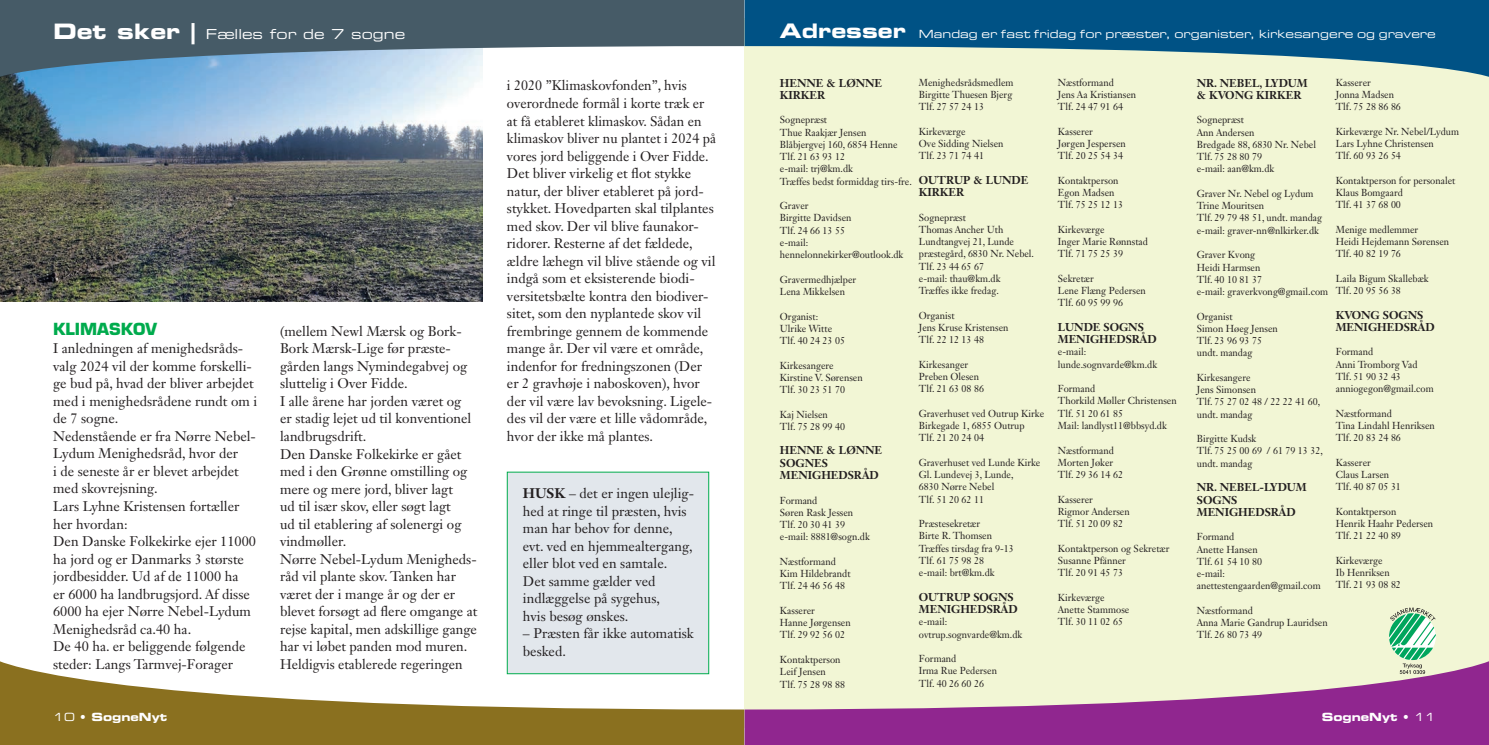
<style>
.page{position:relative;width:1489px;height:745px;background:#fff}
.page>*{position:absolute;margin:0;border:0;box-sizing:border-box;transform-origin:0 0}
.t1{font:700 16.25px "Eurostile LT Std";color:#00ab4d}
.t2{font:13.75px/17.5px "Janson Text LT Std";color:#231f20}
.t3{font:13.75px "Eurostile LT Std Ex 2";color:#fff}
.t4{font:700 11.25px/12.2px "Janson Text LT Std";color:#231f20;scale:.96 1}
.t5{font:11.25px "Eurostile LT Std Ex 2";color:#fff}
.t6{font:11.25px "Eurostile LT Std Bold Ex 2";color:#fff}
.t7{font:10px/12.2px "Janson Text LT Std";color:#231f20;scale:.96 1}
.s1{font-family:"Eurostile LT Std Bold Ex 2";font-size:21.25px}
.s2{font-weight:700}
.s3{font-family:"Eurostile LT Std Bold Ex 2";font-size:20px}
.s4{font-family:"Eurostile LT Std Ex 2"}
</style>
<div class="page">
<div style="left:744px;top:18px;width:744px;height:708px;background:#f2f6d5"></div>
<svg style="left:744px;top:0;width:744px;height:77px;fill:#005285"></svg>
<svg style="left:744px;top:661px;width:744px;height:83px;fill:#90268f"></svg>
<img style="left:0;top:81px;width:482px;height:220px">
<div style="left:507px;top:471px;width:202px;height:202px;background:#e2e7ec;border:1px solid #00ab4d"></div>
<svg style="left:1388px;top:607px;width:47px;height:66px"></svg>
<svg style="left:0;top:0;width:744px;height:81px;background:#718796"></svg>
<svg style="left:0;top:656px;width:744px;height:88px;fill:#8a701f"></svg>
<h2 class="t3" style="left:53px;top:25px;width:353px"><span class="s1">Det sker |</span> Fælles for de 7 sogne</h2>
<h1 class="t1" style="left:53px;top:319px;width:105px">KLIMASKOV</h1>
<p class="t2" style="left:53px;top:339px;width:205px">I anledningen af menighedsråds&shy;valg 2024 vil der komme forskelli&shy;ge bud på, hvad der bliver arbejdet med i menighedsrådene rundt om i de 7 sogne.<br>Nedenstående er fra Nørre Nebel-<br>Lydum Menighedsråd, hvor der<br>i de seneste år er blevet arbejdet med skovrejsning.<br>Lars Lyhne Kristensen fortæller her hvordan:<br>Den Danske Folkekirke ejer 11000 ha jord og er Danmarks 3 største jordbesidder. Ud af de 11000 ha<br>er 6000 ha landbrugsjord. Af disse<br>6000 ha ejer Nørre Nebel-Lydum<br>Menighedsråd ca.40 ha.<br>De 40 ha. er beliggende følgende steder: Langs Tarmvej-Forager</p>
<p class="t2" style="left:280px;top:322px;width:199px">(mellem Newl Mærsk og Bork-<br>Bork Mærsk-Lige før præste&shy;gården langs Nymindegabvej og sluttelig i Over Fidde.<br>I alle årene har jorden været og<br>er stadig lejet ud til konventionel landbrugsdrift.<br>Den Danske Folkekirke er gået med i den Grønne omstilling og mere og mere jord, bliver lagt<br>ud til især skov, eller søgt lagt<br>ud til etablering af solenergi og vindmøller.<br>Nørre Nebel-Lydum Menigheds&shy;råd vil plante skov. Tanken har været der i mange år og der er blevet forsøgt ad flere omgange at rejse kapital, men adskillige gange har vi løbet panden mod muren.<br>Heldigvis etablerede regeringen</p>
<p class="t2" style="left:507px;top:77px;width:211px">i 2020 ”Klimaskovfonden”, hvis overordnede formål i korte træk er at få etableret klimaskov. Sådan en klimaskov bliver nu plantet i 2024 på vores jord beliggende i Over Fidde.<br>Det bliver virkelig et flot stykke natur, der bliver etableret på jord&shy;stykket. Hovedparten skal tilplantes med skov. Der vil blive faunakor&shy;ridorer. Resterne af det fældede, ældre læhegn vil blive stående og vil indgå som et eksisterende biodi&shy;versitetsbælte kontra den biodiver&shy;sitet, som den nyplantede skov vil frembringe gennem de kommende mange år. Der vil være et område, indenfor for fredningszonen (Der er 2 gravhøje i naboskoven), hvor der vil være lav bevoksning. Ligele&shy;des vil der være et lille vådområde, hvor der ikke må plantes.</p>
<h2 class="t2" style="left:523px;top:484px;width:173px"><span class="s2">HUSK</span> – det er ingen ulejlig&shy;hed at ringe til præsten, hvis man har behov for denne, evt. ved en hjemmealtergang, eller blot ved en samtale.<br>Det samme gælder ved indlæggelse på sygehus,<br>hvis besøg ønskes.</h2>
<h2 class="t2" style="left:523px;top:624px;width:172px">– Præsten får ikke automatisk besked.</h2>
<p class="t5" style="left:780px;top:26px;width:657px"><span class="s3">Adresser</span> Mandag er fast fridag for præster, organister, kirkesangere og gravere</p>
<p class="t7" style="left:918px;top:76px;width:100px">Menighedsrådsmedlem<br>Birgitte Thuesen Bjerg<br>Tlf. 27 57 24 13</p>
<p class="t7" style="left:918px;top:125px;width:90px">Kirkeværge<br>Ove Sidding Nielsen<br>Tlf. 23 71 74 41</p>
<p class="t4" style="left:918px;top:173px;width:115px">OUTRUP &amp; LUNDE<br>KIRKER</p>
<p class="t7" style="left:918px;top:211px;width:121px">Sognepræst<br>Thomas Ancher Uth<br>Lundtangvej 21, Lunde præstegård, 6830 Nr. Nebel.<br>Tlf. 23 44 65 67<br>e-mail: thau@km.dk<br>Træffes ikke fredag.</p>
<p class="t7" style="left:918px;top:309px;width:95px">Organist<br>Jens Kruse Kristensen<br>Tlf. 22 12 13 48</p>
<p class="t7" style="left:918px;top:358px;width:69px">Kirkesanger<br>Preben Olesen<br>Tlf. 21 63 08 86</p>
<p class="t7" style="left:918px;top:407px;width:132px">Graverhuset ved Outrup Kirke<br>Birkegade 1, 6855 Outrup<br>Tlf. 21 20 24 04</p>
<p class="t7" style="left:918px;top:456px;width:128px">Graverhuset ved Lunde Kirke<br>Gl. Lundevej 3, Lunde,<br>6830 Nørre Nebel<br>Tlf. 51 20 62 11</p>
<p class="t7" style="left:918px;top:517px;width:100px">Præstesekretær<br>Birte R. Thomsen<br>Træffes tirsdag fra 9-13<br>Tlf. 61 75 98 28 e-mail: brt@km.dk</p>
<p class="t4" style="left:918px;top:590px;width:104px">OUTRUP SOGNS<br>MENIGHEDSRÅD</p>
<p class="t7" style="left:918px;top:615px;width:109px">e-mail: ovtrup.sognvarde@km.dk</p>
<p class="t7" style="left:918px;top:652px;width:83px">Formand<br>Irma Rue Pedersen<br>Tlf. 40 26 60 26</p>
<p class="t4" style="left:780px;top:76px;width:108px">HENNE &amp; LØNNE<br>KIRKER</p>
<p class="t7" style="left:780px;top:114px;width:139px">Sognepræst<br>Thue Raakjær Jensen<br>Blåbjergvej 160, 6854 Henne<br>Tlf. 21 63 93 12<br>e-mail: trj@km.dk<br>Træffes bedst formiddag tirs-fre.</p>
<p class="t7" style="left:780px;top:199px;width:130px">Graver<br>Birgitte Davidsen<br>Tlf. 24 66 13 55<br>e-mail: hennelonnekirker@outlook.dk</p>
<p class="t7" style="left:780px;top:273px;width:81px">Gravermedhjælper<br>Lena Mikkelsen</p>
<p class="t7" style="left:780px;top:310px;width:69px">Organist:<br>Ulrike Witte<br>Tlf. 40 24 23 05</p>
<p class="t7" style="left:780px;top:359px;width:88px">Kirkesangere<br>Kirstine V. Sørensen<br>Tlf. 30 23 51 70</p>
<p class="t7" style="left:780px;top:408px;width:69px">Kaj Nielsen<br>Tlf. 75 28 99 40</p>
<p class="t4" style="left:780px;top:444px;width:108px">HENNE &amp; LØNNE<br>SOGNES<br>MENIGHEDSRÅD</p>
<p class="t7" style="left:780px;top:493px;width:95px">Formand<br>Søren Rask Jessen<br>Tlf. 20 30 41 39 e-mail: 8881@sogn.dk</p>
<p class="t7" style="left:780px;top:555px;width:75px">Næstformand<br>Kim Hildebrandt<br>Tlf. 24 46 56 48</p>
<p class="t7" style="left:780px;top:604px;width:75px">Kasserer<br>Hanne Jørgensen<br>Tlf. 29 92 56 02</p>
<p class="t7" style="left:780px;top:653px;width:69px">Kontaktperson<br>Leif Jensen<br>Tlf. 75 28 98 88</p>
<p class="t7" style="left:1057px;top:76px;width:83px">Næstformand<br>Jens Aa Kristiansen<br>Tlf. 24 47 91 64</p>
<p class="t7" style="left:1057px;top:125px;width:72px">Kasserer<br>Jørgen Jespersen<br>Tlf. 20 25 54 34</p>
<p class="t7" style="left:1057px;top:174px;width:69px">Kontaktperson<br>Egon Madsen<br>Tlf. 75 25 12 13</p>
<p class="t7" style="left:1057px;top:223px;width:95px">Kirkeværge<br>Inger Marie Rønnstad<br>Tlf. 71 75 25 39</p>
<p class="t7" style="left:1057px;top:272px;width:93px">Sekretær<br>Lene Flæng Pedersen<br>Tlf. 60 95 99 96</p>
<p class="t4" style="left:1057px;top:320px;width:104px">LUNDE SOGNS<br>MENIGHEDSRÅD</p>
<p class="t7" style="left:1057px;top:345px;width:105px">e-mail: lunde.sognvarde@km.dk</p>
<p class="t7" style="left:1057px;top:382px;width:125px">Formand<br>Thorkild Møller Christensen<br>Tlf. 51 20 61 85<br>Mail: landlyst11@bbsyd.dk</p>
<p class="t7" style="left:1057px;top:443px;width:69px">Næstformand<br>Morten Jøker<br>Tlf. 29 36 14 62</p>
<p class="t7" style="left:1057px;top:492px;width:76px">Kasserer<br>Rigmor Andersen<br>Tlf. 51 20 09 82</p>
<p class="t7" style="left:1057px;top:541px;width:118px">Kontaktperson og Sekretær<br>Susanne Pfänner<br>Tlf. 20 91 45 73</p>
<p class="t7" style="left:1057px;top:590px;width:76px">Kirkeværge<br>Anette Stammose<br>Tlf. 30 11 02 65</p>
<p class="t7" style="left:1335px;top:76px;width:69px">Kasserer<br>Jonna Madsen<br>Tlf. 75 28 86 86</p>
<p class="t7" style="left:1335px;top:125px;width:130px">Kirkeværge Nr. Nebel/Lydum<br>Lars Lyhne Christensen<br>Tlf. 60 93 26 54</p>
<p class="t7" style="left:1335px;top:174px;width:126px">Kontaktperson for personalet<br>Klaus Bomgaard<br>Tlf. 41 37 68 00</p>
<p class="t7" style="left:1335px;top:223px;width:120px">Menige medlemmer<br>Heidi Hejdemann Sørensen<br>Tlf. 40 82 19 76</p>
<p class="t7" style="left:1335px;top:272px;width:98px">Laila Bigum Skallebæk<br>Tlf. 20 95 56 38</p>
<p class="t4" style="left:1335px;top:308px;width:104px">KVONG SOGNS<br>MENIGHEDSRÅD</p>
<p class="t7" style="left:1335px;top:345px;width:103px">Formand<br>Anni Tromborg Vad<br>Tlf. 51 90 32 43 anniogegon@gmail.com</p>
<p class="t7" style="left:1335px;top:407px;width:105px">Næstformand<br>Tina Lindahl Henriksen<br>Tlf. 20 83 24 86</p>
<p class="t7" style="left:1335px;top:456px;width:69px">Kasserer<br>Claus Larsen<br>Tlf. 40 87 05 31</p>
<p class="t7" style="left:1335px;top:505px;width:103px">Kontaktperson<br>Henrik Haahr Pedersen<br>Tlf. 21 22 40 89</p>
<p class="t7" style="left:1335px;top:554px;width:69px">Kirkeværge<br>Ib Henriksen<br>Tlf. 21 93 08 82</p>
<p class="t4" style="left:1196px;top:76px;width:117px">NR. NEBEL, LYDUM &amp; KVONG KIRKER</p>
<p class="t7" style="left:1196px;top:114px;width:126px">Sognepræst<br>Ann Andersen<br>Bredgade 88, 6830 Nr. Nebel<br>Tlf. 75 28 80 79<br>e-mail: aan@km.dk</p>
<p class="t7" style="left:1196px;top:187px;width:132px">Graver Nr. Nebel og Lydum<br>Trine Mouritsen<br>Tlf. 29 79 48 51, undt. mandag e-mail: graver-nn@nlkirker.dk</p>
<p class="t7" style="left:1196px;top:248px;width:138px">Graver Kvong<br>Heidi Harmsen<br>Tlf. 40 10 81 37<br>e-mail: graverkvong@gmail.com</p>
<p class="t7" style="left:1196px;top:310px;width:86px">Organist<br>Simon Høeg Jensen<br>Tlf. 23 96 93 75 undt. mandag</p>
<p class="t7" style="left:1196px;top:371px;width:130px">Kirkesangere<br>Jens Simonsen<br>Tlf. 75 27 02 48 / 22 22 41 60, undt. mandag</p>
<p class="t7" style="left:1196px;top:432px;width:133px">Birgitte Kudsk<br>Tlf. 75 25 00 69 / 61 79 13 32, undt. mandag</p>
<p class="t4" style="left:1196px;top:481px;width:116px">NR. NEBEL-LYDUM<br>SOGNS<br>MENIGHEDSRÅD</p>
<p class="t7" style="left:1196px;top:530px;width:130px">Formand<br>Anette Hansen<br>Tlf. 61 54 10 80<br>e-mail: anettestengaarden@gmail.com</p>
<p class="t7" style="left:1196px;top:604px;width:138px">Næstformand<br>Anna Marie Gandrup Lauridsen<br>Tlf. 26 80 73 49</p>
<p class="t6" style="left:53px;top:708px;width:116px"><span class="s4">10 •</span> SogneNyt</p>
<p class="t6" style="left:1321px;top:708px;width:116px">SogneNyt <span class="s4">• 11</span></p>
</div>
